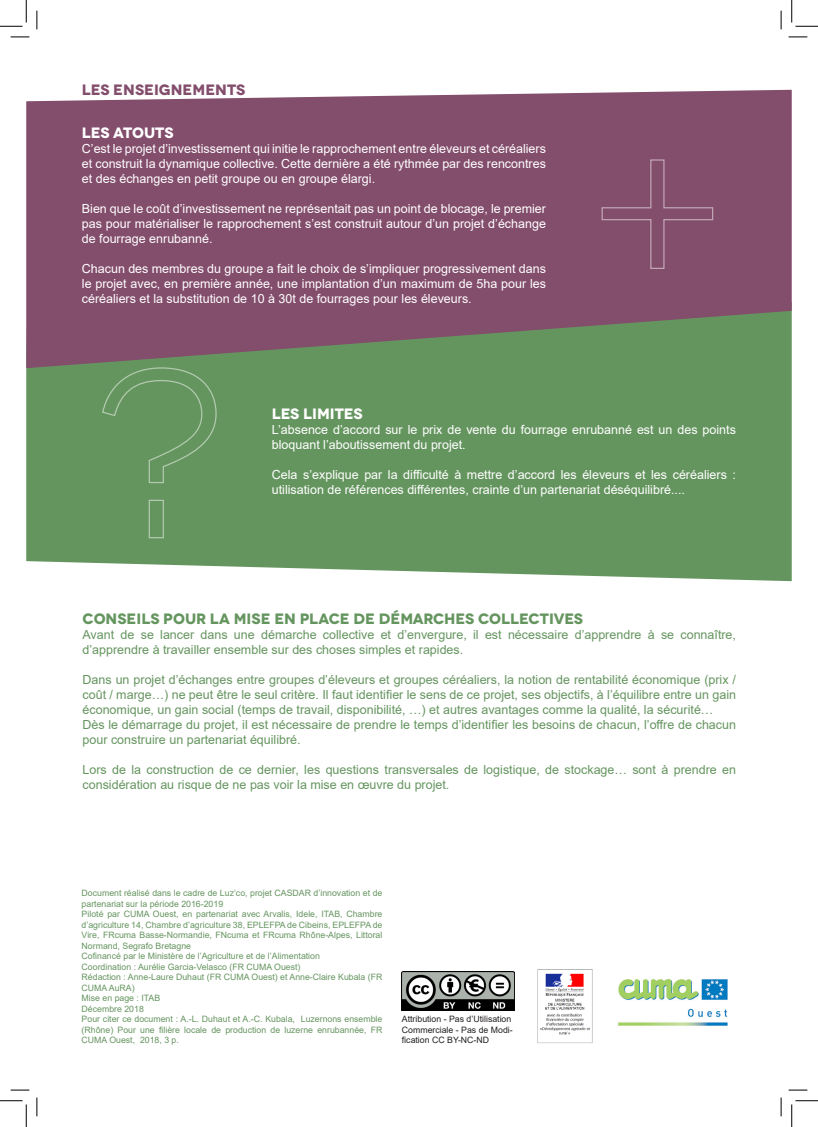
<style>
.page{position:relative;width:818px;height:1127px;background:#fff}
.page>*{position:absolute;margin:0;border:0;box-sizing:border-box;transform-origin:0 0}
.t1{font:700 15px "Novecentowide";letter-spacing:-.005em;color:#65955f}
.t2{font:700 15px "Novecentowide";color:#fff}
.t3{font:700 15px "Novecentowide";color:#834d6c}
.t4{font:12.5px/15px "Arial";color:#fff;text-align:justify}
.t5{font:12.5px/15px "Arial";color:#65955f}
.t6{font:8.75px/10.5px "Arial";color:#65955f}
.t7{font:8.75px/10.5px "Arial";color:#231f20}
</style>
<div class="page">
<div style="left:26px;top:368px;width:766px;height:213px;background:#65955f"></div>
<svg style="left:26px;top:90px;width:766px;height:278px;background:#82586d"></svg>
<svg style="left:601px;top:159px;width:113px;height:110px;background:#85506f"></svg>
<div style="left:101px;top:366px;width:116px;height:173px;background:#65955f"></div>
<img style="left:537px;top:969px;width:56px;height:75px">
<img style="left:618px;top:979px;width:110px;height:47px">
<img style="left:402px;top:971px;width:113px;height:39px">
<svg style="left:11px;top:36px;width:18px;height:2px"></svg>
<svg style="left:788px;top:36px;width:19px;height:2px"></svg>
<svg style="left:11px;top:1089px;width:18px;height:1px"></svg>
<svg style="left:788px;top:1089px;width:19px;height:1px"></svg>
<svg style="left:36px;top:11px;width:2px;height:18px"></svg>
<svg style="left:36px;top:1097px;width:2px;height:18px"></svg>
<svg style="left:780px;top:11px;width:2px;height:18px"></svg>
<svg style="left:780px;top:1097px;width:2px;height:18px"></svg>
<svg style="left:0;top:0;width:27px;height:27px"></svg>
<svg style="left:0;top:1100px;width:27px;height:26px"></svg>
<svg style="left:791px;top:0;width:27px;height:27px"></svg>
<svg style="left:791px;top:1100px;width:27px;height:26px"></svg>
<p class="t3" style="left:82px;top:80px;width:165px">LES ENSEIGNEMENTS</p>
<p class="t2" style="left:82px;top:124px;width:93px">LES ATOUTS</p>
<p class="t4" style="left:82px;top:141px;width:466px">C’est le projet d’investissement qui initie le rapprochement entre éleveurs et céréaliers et construit la dynamique collective. Cette dernière a été rythmée par des rencontres et des échanges en petit groupe ou en groupe élargi.</p>
<p class="t4" style="left:82px;top:201px;width:466px">Bien que le coût d’investissement ne représentait pas un point de blocage, le premier pas pour matérialiser le rapprochement s’est construit autour d’un projet d’échange de fourrage enrubanné.</p>
<p class="t4" style="left:82px;top:261px;width:466px">Chacun des membres du groupe a fait le choix de s’impliquer progressivement dans le projet avec, en première année, une implantation d’un maximum de 5ha pour les céréaliers et la substitution de 10 à 30t de fourrages pour les éleveurs.</p>
<p class="t2" style="left:272px;top:404px;width:92px">LES LIMITES</p>
<p class="t4" style="left:272px;top:422px;width:466px">L’absence d’accord sur le prix de vente du fourrage enrubanné est un des points bloquant l’aboutissement du projet.</p>
<p class="t4" style="left:272px;top:467px;width:466px">Cela s’explique par la difficulté à mettre d’accord les éleveurs et les céréaliers : utilisation de références différentes, crainte d’un partenariat déséquilibré....</p>
<p class="t1" style="left:83px;top:608px;width:502px">CONSEILS POUR LA MISE EN PLACE DE DÉMARCHES COLLECTIVES</p>
<p class="t5" style="left:83px;top:626px;width:655px">Avant de se lancer dans une démarche collective et d’envergure, il est nécessaire d’apprendre à se connaître, d’apprendre à travailler ensemble sur des choses simples et rapides.</p>
<p class="t5" style="left:83px;top:671px;width:655px;text-align:justify">Dans un projet d’échanges entre groupes d’éleveurs et groupes céréaliers, la notion de rentabilité économique (prix / coût / marge…) ne peut être le seul critère. Il faut identifier le sens de ce projet, ses objectifs, à l’équilibre entre un gain économique, un gain social (temps de travail, disponibilité, …) et autres avantages comme la qualité, la sécurité…</p>
<p class="t5" style="left:83px;top:716px;width:655px">Dès le démarrage du projet, il est nécessaire de prendre le temps d’identifier les besoins de chacun, l’offre de chacun pour construire un partenariat équilibré.</p>
<p class="t5" style="left:83px;top:761px;width:655px">Lors de la construction de ce dernier, les questions transversales de logistique, de stockage… sont à prendre en considération au risque de ne pas voir la mise en œuvre du projet.</p>
<p class="t6" style="left:82px;top:887px;width:302px">Document réalisé dans le cadre de Luz’co, projet CASDAR d’innovation et de partenariat sur la période 2016-2019</p>
<p class="t6" style="left:82px;top:908px;width:302px;text-align:justify">Piloté par CUMA Ouest, en partenariat avec Arvalis, Idele, ITAB, Chambre d’agriculture 14, Chambre d’agriculture 38, EPLEFPA de Cibeins, EPLEFPA de Vire, FRcuma Basse-Normandie, FNcuma et FRcuma Rhône-Alpes, Littoral Normand, Segrafo Bretagne</p>
<p class="t6" style="left:82px;top:950px;width:240px">Cofinancé par le Ministère de l’Agriculture et de l’Alimentation</p>
<p class="t6" style="left:82px;top:961px;width:220px">Coordination : Aurélie Garcia-Velasco (FR CUMA Ouest)</p>
<p class="t6" style="left:82px;top:971px;width:302px">Rédaction : Anne-Laure Duhaut (FR CUMA Ouest) et Anne-Claire Kubala (FR<br>CUMA AuRA)</p>
<p class="t6" style="left:82px;top:992px;width:80px">Mise en page : ITAB</p>
<p class="t6" style="left:82px;top:1003px;width:64px">Décembre 2018</p>
<p class="t6" style="left:82px;top:1013px;width:302px;text-align:justify">Pour citer ce document : A.-L. Duhaut et A.-C. Kubala, Luzernons ensemble (Rhône) Pour une filière locale de production de luzerne enrubannée, FR CUMA Ouest, 2018, 3 p.</p>
<p class="t7" style="left:402px;top:1013px;width:112px">Attribution - Pas d’Utilisation<br>Commerciale - Pas de Modi&shy;fication CC BY-NC-ND</p>
</div>
